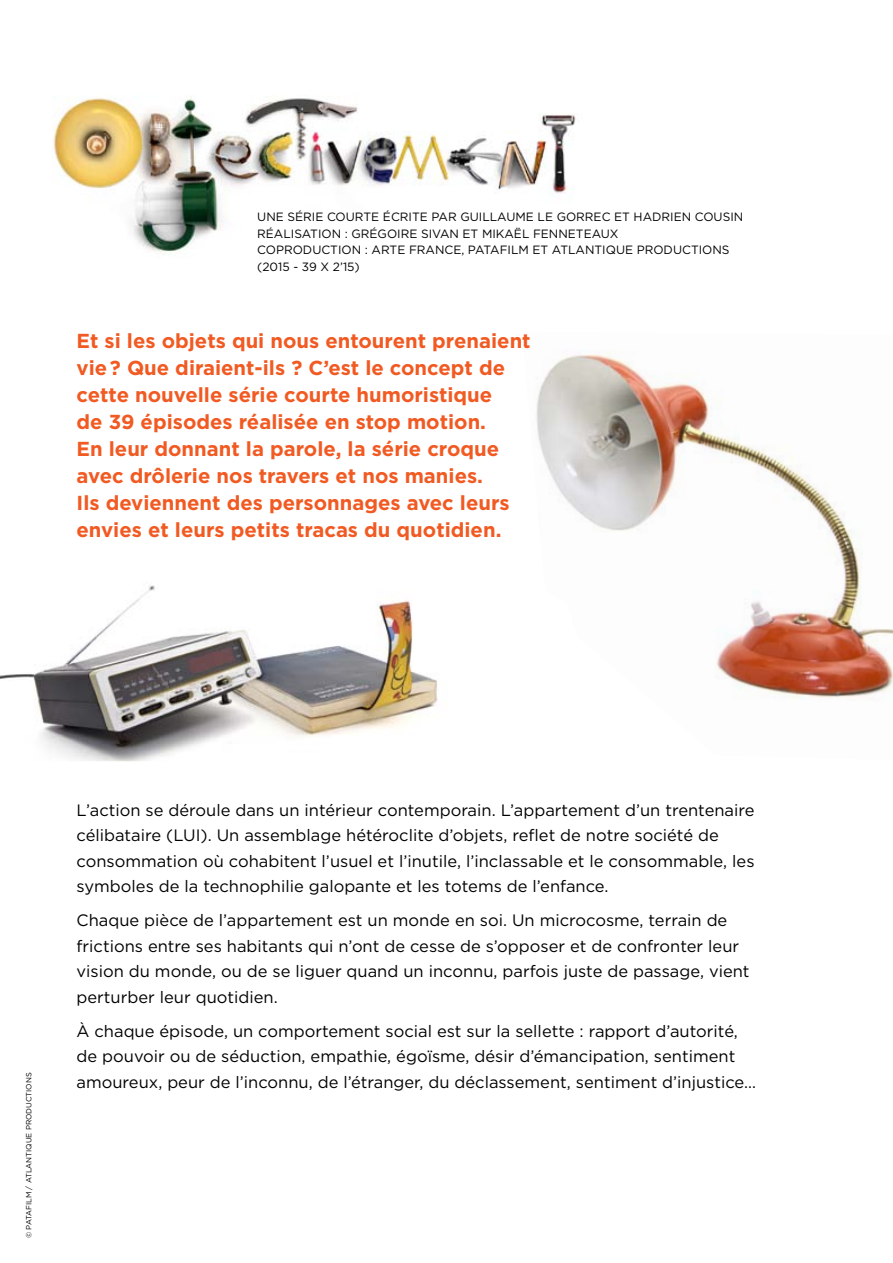
<style>
.page{position:relative;width:893px;height:1263px;background:#fff}
.page>*{position:absolute;margin:0;border:0;box-sizing:border-box;transform-origin:0 0}
.t1{font:700 20.25px/27px "Gotham";color:#f15a22}
.t2{font:16.5px/25.5px "Gotham";color:#000}
.t3{font:12px/16.5px "Gotham";color:#000}
.t4{font:7.5px "Gotham";color:#000}
</style>
<div class="page">
<img style="left:0;top:585px;width:438px;height:176px">
<img style="left:536px;top:352px;width:357px;height:347px">
<img style="left:53px;top:96px;width:523px;height:159px">
<p class="t3" style="left:257px;top:208px;width:220px">Une séri e cou rte écrite par Guill</p>
<p class="t3" style="left:257px;top:208px;width:488px;text-indent:240px">au me le gorrec et Hadri en cousi n réalisati on : Grégoi re Sivan et Mi kaël Fenneteaux<br>Coproduction : ARTE</p>
<p class="t3" style="left:409px;top:241px;width:68px">France, PATA</p>
<p class="t3" style="left:500px;top:241px;width:86px">FILM et ATLANT</p>
<p class="t3" style="left:602px;top:241px;width:45px">IQUE PROD</p>
<p class="t3" style="left:673px;top:241px;width:58px">UCTIONs</p>
<p class="t3" style="left:257px;top:258px;width:104px">(2015 - 39 x 2’15)</p>
<p class="t1" style="left:77px;top:327px;width:456px">Et si les objets qui nous entourent prenaient vie ? Que diraient-ils ? C’est le concept de cette nouvelle série courte humoristique<br>de 39 épisodes réalisée en stop motion.<br>En leur donnant la parole, la série croque avec drôlerie nos travers et nos manies.<br>I ls deviennent des personnages avec leurs envies et leurs petits tracas du quotidien.</p>
<p class="t4" style="left:24px;top:1238px;width:166px;rotate:-90deg">© PATAFILM / ATLANTIQUE PRODUCTIONS</p>
<p class="t2" style="left:77px;top:797px;width:680px">L’action se déroule dans un intérieur contemporain. L’appartement d’un trentenaire célibataire (LUI). Un assemblage hétéroclite d’objets, reflet de notre société de consommation où cohabitent l’usuel et l’inutile, l’inclassable et le consommable, les symboles de la technophilie galopante et les totems de l’enfance.</p>
<p class="t2" style="left:77px;top:907px;width:675px">Chaque pièce de l’appartement est un monde en soi. Un microcosme, terrain de frictions entre ses habitants qui n’ont de cesse de s’opposer et de confronter leur vision du monde, ou de se liguer quand un inconnu, parfois juste de passage, vient perturber leur quotidien.</p>
<p class="t2" style="left:77px;top:1018px;width:681px">à chaque épisode, un comportement social est sur la sellette : rapport d’autorité, de pouvoir ou de séduction, empathie, égoïsme, désir d’émancipation, sentiment amoureux, peur de l’inconnu, de l’étranger, du déclassement, sentiment d’injustice…</p>
</div>
